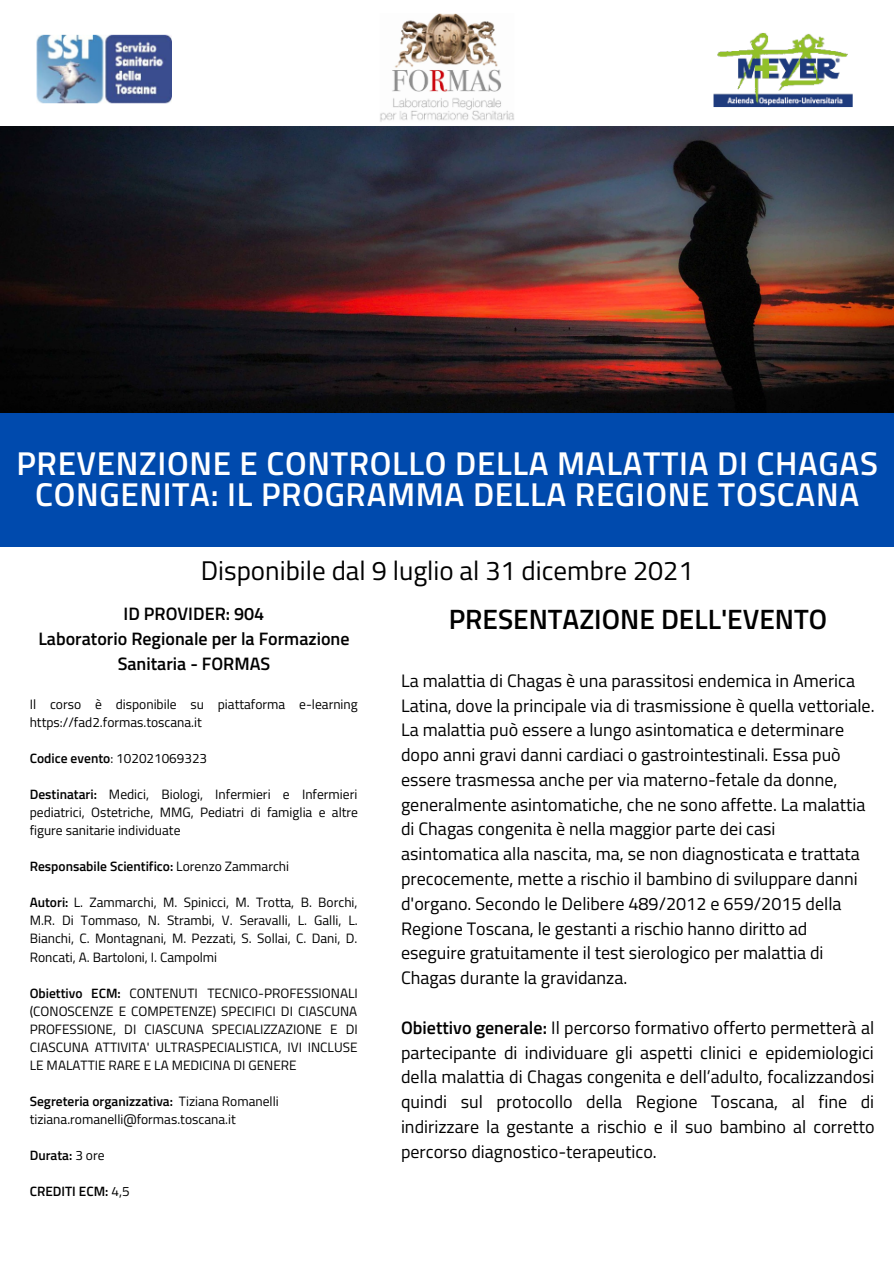
<style>
.page{position:relative;width:894px;height:1264px;background:#fff}
.page>*{position:absolute;margin:0;border:0;box-sizing:border-box;transform-origin:0 0}
.t1{font:600 33px/30.5px "Titillium Web";letter-spacing:.02em;color:#fff;text-align:center}
.t2{font:600 27.9px "Titillium Web";color:#000}
.t3{font:27px "Titillium Web";color:#000}
.t4{font:18px/24.8px "Titillium Web";color:#000}
.t5{font:600 18px/24.8px "Titillium Web";color:#000;text-align:center}
.t6{font:13.5px/18px "Titillium Web";color:#000;text-align:justify}
.t7{font:600 13.5px "Titillium Web";color:#000}
.s1{font-weight:600}
.s2{font-weight:400}
</style>
<div class="page">
<div style="left:0;top:412px;width:893px;height:134px;background:#004aad"></div>
<img style="left:0;top:14px;width:893px;height:398px">
<p class="t1" style="left:16px;top:448px;width:862px">PREVENZIONE E CONTROLLO DELLA MALATTIA DI CHAGAS<br>CONGENITA: IL PROGRAMMA DELLA REGIONE TOSCANA</p>
<p class="t3" style="left:201px;top:549px;width:494px">Disponibile dal 9 luglio al 31 dicembre 2021</p>
<p class="t5" style="left:124px;top:601px;width:142px">ID PROVIDER: 904</p>
<p class="t5" style="left:38px;top:626px;width:312px">Laboratorio Regionale per la Formazione<br>Sanitaria - FORMAS</p>
<p class="t6" style="left:30px;top:695px;width:329px">Il corso è disponibile su piattaforma e-learning https://fad2.formas.toscana.it</p>
<p class="t6" style="left:30px;top:749px;width:179px"><span class="s1">Codice evento</span>: 102021069323</p>
<p class="t6" style="left:30px;top:785px;width:330px"><span class="s1">Destinatari:</span> Medici, Biologi, Infermieri e Infermieri pediatrici, Ostetriche, MMG, Pediatri di famiglia e altre figure sanitarie individuate</p>
<p class="t7" style="left:30px;top:856px;width:261px">Responsabile Scientifico: <span class="s2">Lorenzo Zammarchi</span></p>
<p class="t6" style="left:30px;top:893px;width:329px"><span class="s1">Autori:</span> L. Zammarchi, M. Spinicci, M. Trotta, B. Borchi, M.R. Di Tommaso, N. Strambi, V. Seravalli, L. Galli, L.<br>Bianchi, C. Montagnani, M. Pezzati, S. Sollai, C. Dani, D.<br>Roncati, A. Bartoloni, I. Campolmi</p>
<p class="t6" style="left:30px;top:983px;width:329px"><span class="s1">Obiettivo ECM:</span> CONTENUTI TECNICO-PROFESSIONALI (CONOSCENZE E COMPETENZE) SPECIFICI DI CIASCUNA PROFESSIONE, DI CIASCUNA SPECIALIZZAZIONE E DI CIASCUNA ATTIVITA' ULTRASPECIALISTICA, IVI INCLUSE LE MALATTIE RARE E LA MEDICINA DI GENERE</p>
<p class="t6" style="left:30px;top:1091px;width:250px"><span class="s1">Segreteria organizzativa:</span> Tiziana Romanelli tiziana.romanelli@formas.toscana.it</p>
<p class="t7" style="left:30px;top:1144px;width:76px">Durata: <span class="s2">3 ore</span></p>
<p class="t7" style="left:30px;top:1180px;width:101px">CREDITI ECM: <span class="s2">4,5</span></p>
<p class="t2" style="left:448px;top:597px;width:380px">PRESENTAZIONE DELL'EVENTO</p>
<p class="t4" style="left:401px;top:667px;width:475px">La malattia di Chagas è una parassitosi endemica in America Latina, dove la principale via di trasmissione è quella vettoriale.<br>La malattia può essere a lungo asintomatica e determinare dopo anni gravi danni cardiaci o gastrointestinali. Essa può essere trasmessa anche per via materno-fetale da donne, generalmente asintomatiche, che ne sono affette. La malattia di Chagas congenita è nella maggior parte dei casi asintomatica alla nascita, ma, se non diagnosticata e trattata precocemente, mette a rischio il bambino di sviluppare danni d'organo. Secondo le Delibere 489/2012 e 659/2015 della Regione Toscana, le gestanti a rischio hanno diritto ad eseguire gratuitamente il test sierologico per malattia di Chagas durante la gravidanza.</p>
<p class="t4" style="left:401px;top:1014px;width:475px;text-align:justify"><span class="s1">Obiettivo generale:</span> Il percorso formativo offerto permetterà al partecipante di individuare gli aspetti clinici e epidemiologici della malattia di Chagas congenita e dell’adulto, focalizzandosi quindi sul protocollo della Regione Toscana, al fine di indirizzare la gestante a rischio e il suo bambino al corretto percorso diagnostico-terapeutico.</p>
</div>
